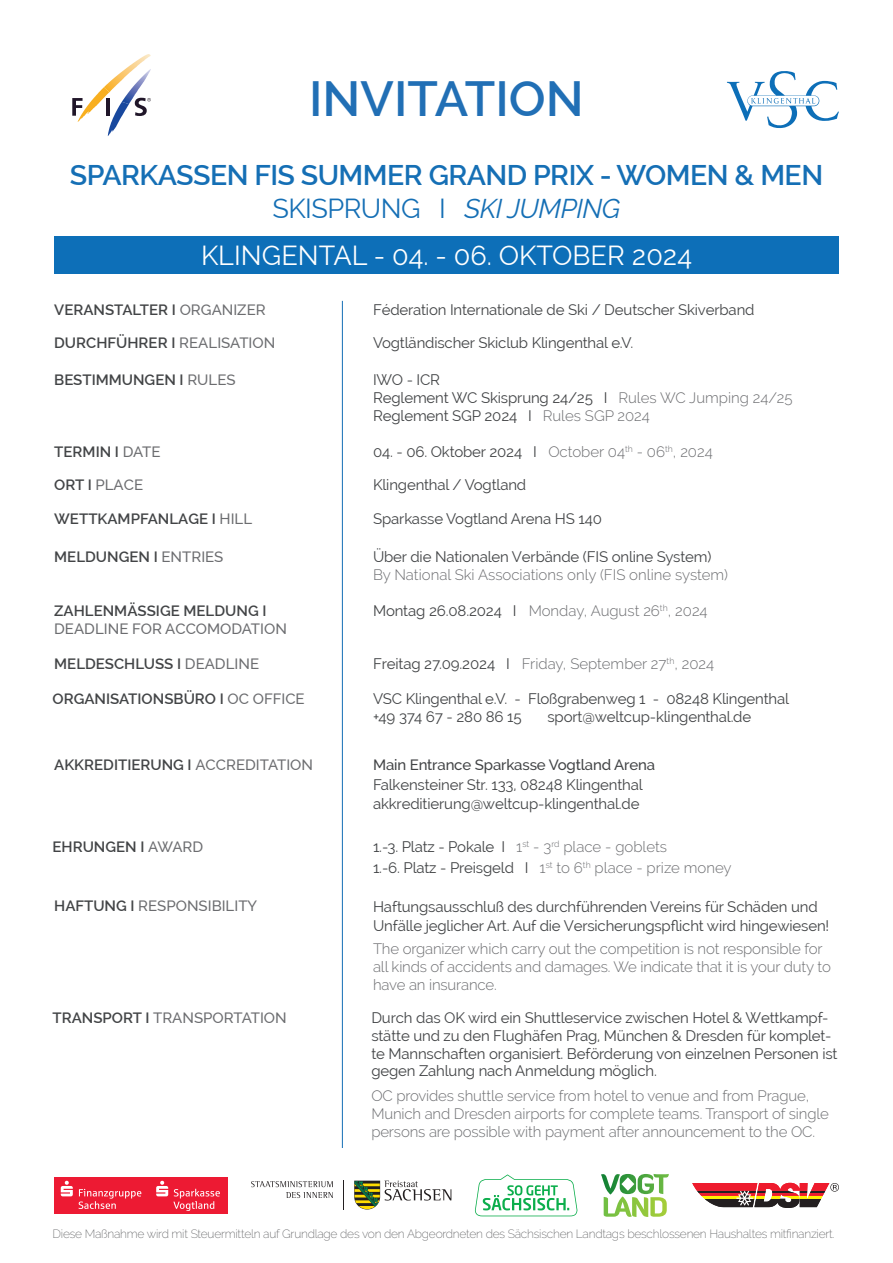
<style>
.page{position:relative;width:893px;height:1263px;background:#fff}
.page>*{position:absolute;margin:0;border:0;box-sizing:border-box;transform-origin:0 0}
.t1{font:600 49.5px "Raleway";color:#216fb5}
.t2{font:600 28.5px "Raleway";letter-spacing:-.02em;color:#156fb5}
.t3{font:27px "Raleway";color:#fff}
.t4{font:27px "Raleway";letter-spacing:-.02em;color:#156fb5}
.t5{font:15px/18px "Raleway";letter-spacing:-.01em;color:#424446}
.t6{font:300 15px/18px "Raleway";letter-spacing:-.01em;color:#6c6d70}
.t7{font:600 15px "Raleway";color:#424446}
.t8{font:500 15px "Raleway";color:#6c6d70}
.t9{font:500 15px "Raleway";letter-spacing:-.01em;color:#424446}
.t10{font:200 12px "Raleway";letter-spacing:-.02em;color:#57585a}
.s1{font-style:italic}
.s2{font-weight:500;color:#6c6d70}
.s3{font-weight:600;color:#424446}
.s4{font-weight:300;color:#6c6d70}
.s5{font-weight:400;color:#424446}
</style>
<div class="page">
<div style="left:54px;top:236px;width:785px;height:38px;background:#0d6fb8"></div>
<svg style="left:727px;top:71px;width:112px;height:57px"></svg>
<svg style="left:72px;top:54px;width:79px;height:82px"></svg>
<div style="left:54px;top:1177px;width:174px;height:37px;background:#ed1a33"></div>
<svg style="left:61px;top:1181px;width:80px;height:28px"></svg>
<svg style="left:156px;top:1181px;width:64px;height:30px"></svg>
<svg style="left:354px;top:1180px;width:97px;height:29px"></svg>
<hr style="left:343px;top:1180px;width:1px;height:30px;background:#231f20">
<svg style="left:251px;top:1181px;width:82px;height:17px"></svg>
<svg style="left:692px;top:1183px;width:147px;height:25px"></svg>
<svg style="left:601px;top:1174px;width:68px;height:43px"></svg>
<svg style="left:475px;top:1174px;width:102px;height:42px"></svg>
<hr style="left:342px;top:301px;width:1px;height:847px;background:#156fb5">
<h1 class="t1" style="left:309px;top:71px;width:276px">INVITATION</h1>
<h2 class="t2" style="left:70px;top:159px;width:755px">SPARKASSEN FIS SUMMER GRAND PRIX - WOMEN &amp; MEN</h2>
<h3 class="t4" style="left:273px;top:192px;width:349px">SKISPRUNG I <span class="s1">SKI JUMPING</span></h3>
<h3 class="t3" style="left:201px;top:240px;width:492px">KLINGENTAL - 04. - 06. OKTOBER 2024</h3>
<p class="t7" style="left:54px;top:301px;width:213px">VERANSTALTER I <span class="s2">ORGANIZER</span></p>
<p class="t5" style="left:373px;top:301px;width:383px">Féderation Internationale de Ski / Deutscher Skiverband</p>
<p class="t7" style="left:54px;top:334px;width:223px">DURCHFÜHRER I <span class="s2">REALISATION</span></p>
<p class="t7" style="left:54px;top:371px;width:183px">BESTIMMUNGEN I <span class="s2">RULES</span></p>
<p class="t7" style="left:54px;top:443px;width:108px">TERMIN I <span class="s2">DATE</span></p>
<p class="t8" style="left:54px;top:476px;width:90px"><span class="s3">ORT I</span> PLACE</p>
<p class="t7" style="left:54px;top:510px;width:200px">WETTKAMPFANLAGE I <span class="s2">HILL</span></p>
<p class="t7" style="left:54px;top:548px;width:171px">MELDUNGEN I <span class="s2">ENTRIES</span></p>
<p class="t7" style="left:54px;top:602px;width:214px">ZAHLENMÄSSIGE MELDUNG I</p>
<p class="t8" style="left:54px;top:620px;width:234px">DEADLINE FOR ACCOMODATION</p>
<p class="t7" style="left:54px;top:655px;width:206px">MELDESCHLUSS I <span class="s2">DEADLINE</span></p>
<p class="t7" style="left:52px;top:690px;width:254px">ORGANISATIONSBÜRO I <span class="s2">OC OFFICE</span></p>
<p class="t7" style="left:54px;top:756px;width:260px">AKKREDITIERUNG I <span class="s2">ACCREDITATION</span></p>
<p class="t5" style="left:373px;top:334px;width:262px">Vogtländischer Skiclub Klingenthal e.V.</p>
<p class="t5" style="left:373px;top:370px;width:421px">IWO - ICR<br>Reglement WC Skisprung 24/25 I <span class="s4">Rules WC Jumping 24/25<br></span>Reglement SGP 2024 I <span class="s4">Rules SGP 2024</span></p>
<p class="t5" style="left:373px;top:442px;width:341px">04. - 06. Oktober 2024 I <span class="s4">October 04</span><sup>th</sup> <span class="s4">- 06</span><sup>th</sup><span class="s4">, 2024</span></p>
<p class="t5" style="left:373px;top:476px;width:155px">Klingenthal / Vogtland</p>
<p class="t5" style="left:373px;top:510px;width:230px">Sparkasse Vogtland Arena HS 140</p>
<p class="t5" style="left:373px;top:547px;width:340px">Über die Nationalen Verbände (FIS online System)</p>
<p class="t6" style="left:373px;top:565px;width:357px">By National Ski Associations only (FIS online system)</p>
<p class="t6" style="left:373px;top:602px;width:336px"><span class="s5">Montag 26.08.2024 I</span> Monday, August 26<sup>th</sup>, 2024</p>
<p class="t6" style="left:373px;top:654px;width:343px"><span class="s5">Freitag 27.09.2024 I</span> Friday, September 27<sup>th</sup>, 2024</p>
<p class="t5" style="left:373px;top:690px;width:418px">VSC Klingenthal e.V. - Floßgrabenweg 1 - 08248 Klingenthal +49 374 67 - 280 86 15</p>
<p class="t5" style="left:547px;top:708px;width:205px">sport@weltcup-klingenthal.de</p>
<p class="t9" style="left:373px;top:756px;width:284px">Main Entrance Sparkasse Vogtland Arena</p>
<p class="t5" style="left:373px;top:775px;width:271px;line-height:19.5px">Falkensteiner Str. 133, 08248 Klingenthal akkreditierung@weltcup-klingenthal.de</p>
<p class="t7" style="left:53px;top:838px;width:152px">EHRUNGEN I <span class="s2">AWARD</span></p>
<p class="t5" style="left:373px;top:836px;width:360px;line-height:21px">1.-3. Platz - Pokale I <span class="s4">1</span><sup>st</sup> <span class="s4">- 3</span><sup>rd</sup> <span class="s4">place - goblets<br></span>1.-6. Platz - Preisgeld I <span class="s4">1</span><sup>st</sup> <span class="s4">to 6</span><sup>th</sup> <span class="s4">place - prize money</span></p>
<p class="t8" style="left:54px;top:897px;width:204px"><span class="s3">HAFTUNG I</span> RESPONSIBILITY</p>
<p class="t5" style="left:373px;top:897px;width:458px;line-height:19.5px">Haftungsausschluß des durchführenden Vereins für Schäden und<br>Unfälle jeglicher Art. Auf die Versicherungspflicht wird hingewiesen!</p>
<p class="t6" style="left:373px;top:939px;width:459px">The organizer which carry out the competition is not responsible for all kinds of accidents and damages. We indicate that it is your duty to have an insurance.</p>
<p class="t8" style="left:53px;top:1009px;width:236px"><span class="s3">TRANSPORT I</span> TRANSPORTATION</p>
<p class="t5" style="left:371px;top:1009px;width:468px">Durch das OK wird ein Shuttleservice zwischen Hotel &amp; Wettkampf&shy;stätte und zu den Flughäfen Prag, München &amp; Dresden für komplet&shy;te Mannschaften organisiert. Beförderung von einzelnen Personen ist gegen Zahlung nach Anmeldung möglich.</p>
<p class="t6" style="left:371px;top:1086px;width:459px">OC provides shuttle service from hotel to venue and from Prague,<br>Munich and Dresden airports for complete teams. Transport of single persons are possible with payment after announcement to the OC.</p>
<p class="t10" style="left:53px;top:1226px;width:784px">Diese Maßnahme wird mit Steuermitteln auf Grundlage des von den Abgeordneten des Sächsischen Landtags beschlossenen Haushaltes mitfinanziert.</p>
</div>
